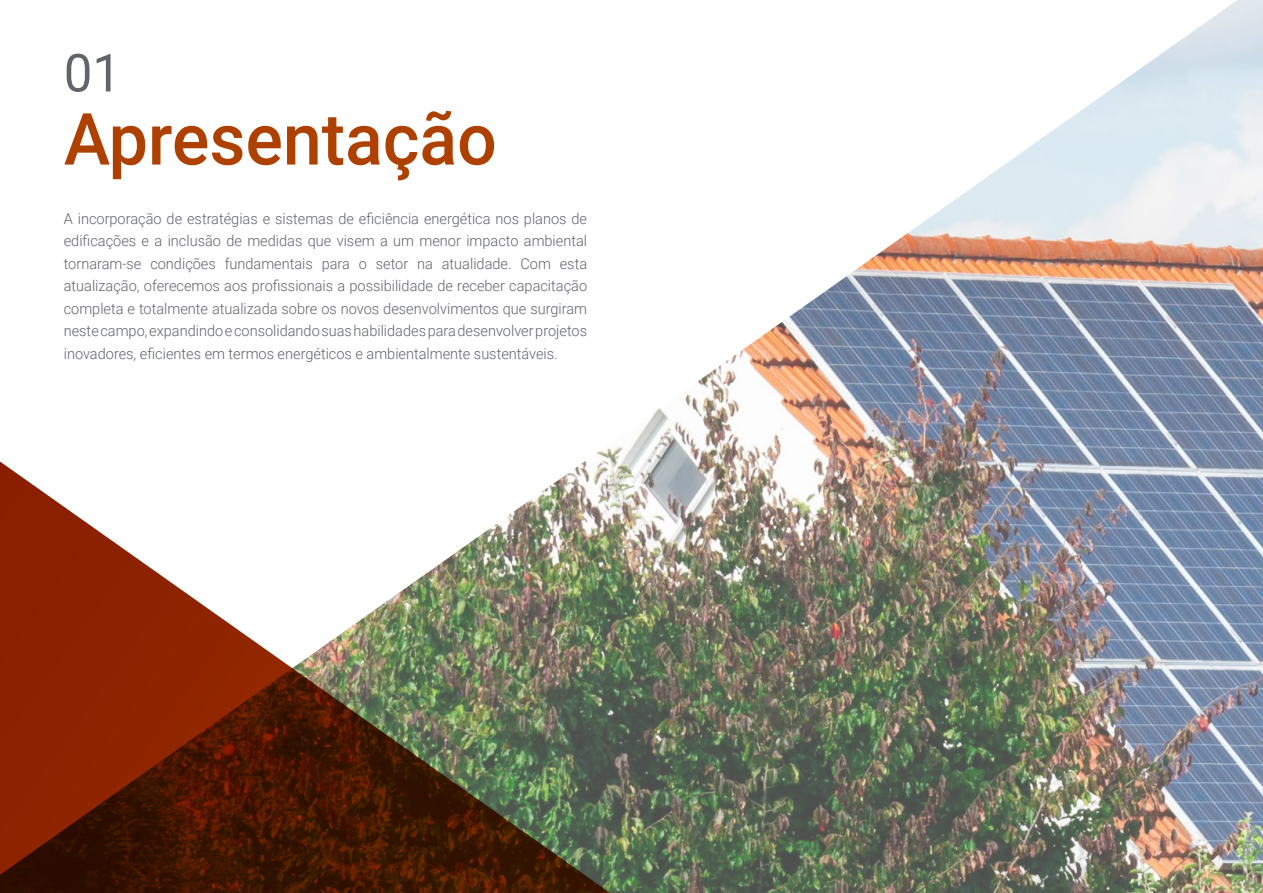
<style>
.page{position:relative;width:1263px;height:893px;background:#fff}
.page>*{position:absolute;margin:0;border:0;box-sizing:border-box;transform-origin:0 0}
.t1{font:500 72px "Roboto";color:#ae4000}
.t2{font:52.5px "Roboto";color:#61646a}
.t3{font:300 15px/22.5px "Roboto";color:#61646a;text-align:justify}
</style>
<div class="page">
<img style="left:618px;top:0;width:645px;height:893px">
<svg style="left:0;top:446px;width:640px;height:447px"></svg>
<h2 class="t2" style="left:64px;top:36px;width:59px">01</h2>
<h1 class="t1" style="left:64px;top:89px;width:435px">Apresentação</h1>
<p class="t3" style="left:64px;top:207px;width:525px">A incorporação de estratégias e sistemas de eficiência energética nos planos de edificações e a inclusão de medidas que visem a um menor impacto ambiental tornaram-se condições fundamentais para o setor na atualidade. Com esta atualização, oferecemos aos profissionais a possibilidade de receber capacitação completa e totalmente atualizada sobre os novos desenvolvimentos que surgiram neste campo, expandindo e consolidando suas habilidades para desenvolver projetos inovadores, eficientes em termos energéticos e ambientalmente sustentáveis.</p>
</div>
